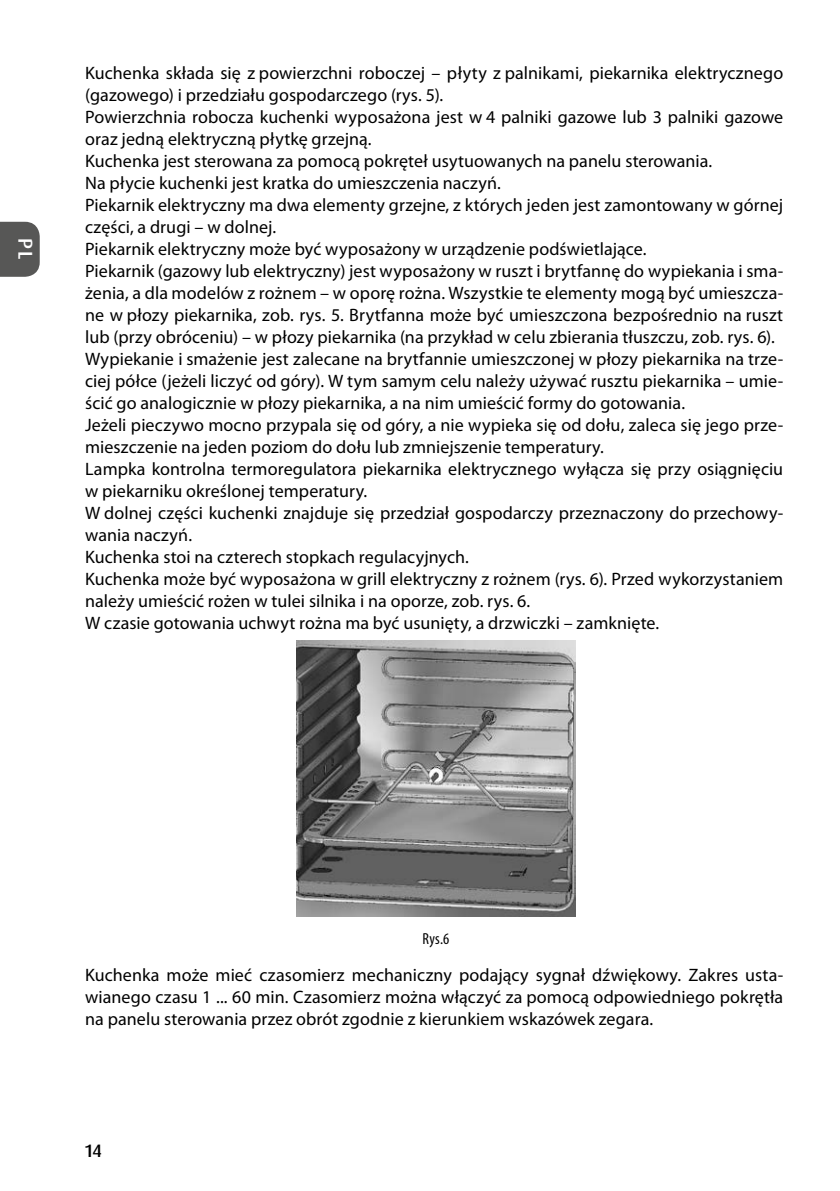
<style>
.page{position:relative;width:840px;height:1191px;background:#fff}
.page>*{position:absolute;margin:0;border:0;box-sizing:border-box;transform-origin:0 0}
.t1{font:500 20px "Dax Pro";color:#fff}
.t2{font:18px/22px "Myriad Pro";letter-spacing:.005em;color:#000}
.t3{font:500 18px "Dax Pro";color:#000}
.t4{font:condensed 16px "Myriad Pro";color:#000}
</style>
<div class="page">
<svg style="left:0;top:222px;width:40px;height:55px;background:#5f5f5e"></svg>
<img style="left:296px;top:641px;width:279px;height:275px">
<p class="t1" style="left:38px;top:238px;width:23px;rotate:90deg">PL</p>
<p class="t2" style="left:85px;top:62px;width:699px">Kuchenka składa się z powierzchni roboczej – płyty z palnikami, piekarnika elektrycznego (gazowego) i przedziału gospodarczego (rys. 5).<br>Powierzchnia robocza kuchenki wyposażona jest w 4 palniki gazowe lub 3 palniki gazowe oraz jedną elektryczną płytkę grzejną.<br>Kuchenka jest sterowana za pomocą pokręteł usytuowanych na panelu sterowania.<br>Na płycie kuchenki jest kratka do umieszczenia naczyń.<br>Piekarnik elektryczny ma dwa elementy grzejne, z których jeden jest zamontowany w górnej części, a drugi – w dolnej.<br>Piekarnik elektryczny może być wyposażony w urządzenie podświetlające.<br>Piekarnik (gazowy lub elektryczny) jest wyposażony w ruszt i brytfannę do wypiekania i sma&shy;żenia, a dla modelów z rożnem – w oporę rożna. Wszystkie te elementy mogą być umieszcza&shy;ne w płozy piekarnika, zob. rys. 5. Brytfanna może być umieszczona bezpośrednio na ruszt lub (przy obróceniu) – w płozy piekarnika (na przykład w celu zbierania tłuszczu, zob. rys. 6).<br>Wypiekanie i smażenie jest zalecane na brytfannie umieszczonej w płozy piekarnika na trze&shy;ciej półce (jeżeli liczyć od góry). W tym samym celu należy używać rusztu piekarnika – umie&shy;ścić go analogicznie w płozy piekarnika, a na nim umieścić formy do gotowania.<br>Jeżeli pieczywo mocno przypala się od góry, a nie wypieka się od dołu, zaleca się jego prze&shy;mieszczenie na jeden poziom do dołu lub zmniejszenie temperatury.<br>Lampka kontrolna termoregulatora piekarnika elektrycznego wyłącza się przy osiągnięciu w piekarniku określonej temperatury.<br>W dolnej części kuchenki znajduje się przedział gospodarczy przeznaczony do przechowy&shy;wania naczyń.<br>Kuchenka stoi na czterech stopkach regulacyjnych.<br>Kuchenka może być wyposażona w grill elektryczny z rożnem (rys. 6). Przed wykorzystaniem należy umieścić rożen w tulei silnika i na oporze, zob. rys. 6.<br>W czasie gotowania uchwyt rożna ma być usunięty, a drzwiczki – zamknięte.</p>
<p class="t4" style="left:422px;top:929px;width:28px">Rys.6</p>
<p class="t2" style="left:85px;top:964px;width:699px;text-align:justify">Kuchenka może mieć czasomierz mechaniczny podający sygnał dźwiękowy. Zakres usta&shy;wianego czasu 1 ... 60 min. Czasomierz można włączyć za pomocą odpowiedniego pokrętła na panelu sterowania przez obrót zgodnie z kierunkiem wskazówek zegara.</p>
<p class="t3" style="left:85px;top:1139px;width:18px">14</p>
</div>
